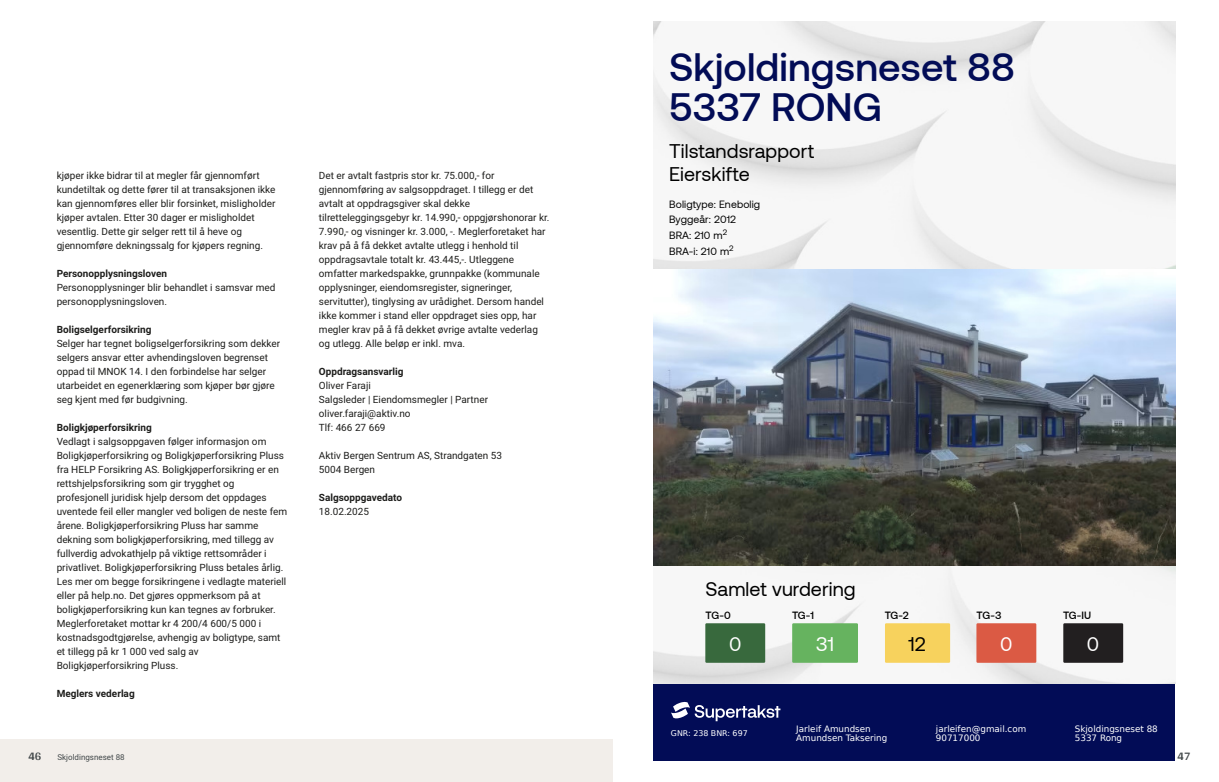
<style>
.page{position:relative;width:1219px;height:782px;background:#fff}
.page>*{position:absolute;margin:0;border:0;box-sizing:border-box;transform-origin:0 0}
.t1{font:500 39.5px/39.5px "Aeonik";letter-spacing:.005em;color:#020c56}
.t2{font:19.7px/23.7px "Aeonik";letter-spacing:.005em;color:#000}
.t3{font:19.7px "Aeonik";color:#fff}
.t4{font:700 12px "Arya";color:#414749}
.t5{font:10.5px/15.8px "Aeonik";letter-spacing:.01em;color:#000}
.t6{font:500 10.5px "Aeonik";letter-spacing:-.04em;color:#000}
.t7{font:10px/14px "Roboto Vitec";color:#1d1d1b}
.t8{font:700 10px "Roboto Vitec";color:#1d1d1b}
.t9{font:8.8px/9.7px "DejaVu Sans";color:#fff}
.t10{font:8px "Roboto Vitec";color:#414749}
.t11{font:7.9px "DejaVu Sans";color:#fff}
.t12{font:7.9px "Aeonik";color:#000}
</style>
<div class="page">
<div style="left:0;top:739px;width:612px;height:42px;background:#f2eeea"></div>
<div style="left:653px;top:684px;width:522px;height:76px;background:#020c56"></div>
<svg style="left:671px;top:701px;width:109px;height:20px"></svg>
<img style="left:653px;top:21px;width:522px;height:662px">
<div style="left:705px;top:623px;width:60px;height:39px;background:#38693d"></div>
<div style="left:792px;top:623px;width:66px;height:39px;background:#66b35f"></div>
<div style="left:885px;top:623px;width:65px;height:39px;background:#f7d25d"></div>
<div style="left:976px;top:623px;width:60px;height:39px;background:#db5a44"></div>
<div style="left:1063px;top:623px;width:60px;height:39px;background:#221f20"></div>
<img style="left:653px;top:269px;width:522px;height:296px">
<p class="t7" style="left:57px;top:167px;width:220px">kjøper ikke bidrar til at megler får gjennomført kundetiltak og dette fører til at transaksjonen ikke kan gjennomføres eller blir forsinket, misligholder kjøper avtalen. Etter 30 dager er misligholdet vesentlig. Dette gir selger rett til å heve og gjennomføre dekningssalg for kjøpers regning.</p>
<p class="t8" style="left:57px;top:266px;width:112px">Personopplysningsloven</p>
<p class="t7" style="left:57px;top:279px;width:220px">Personopplysninger blir behandlet i samsvar med personopplysningsloven.</p>
<p class="t8" style="left:57px;top:322px;width:96px">Boligselgerforsikring</p>
<p class="t7" style="left:57px;top:335px;width:225px">Selger har tegnet boligselgerforsikring som dekker selgers ansvar etter avhendingsloven begrenset oppad til MNOK 14. I den forbindelse har selger utarbeidet en egenerklæring som kjøper bør gjøre seg kjent med før budgivning.</p>
<p class="t8" style="left:57px;top:420px;width:97px">Boligkjøperforsikring</p>
<p class="t7" style="left:57px;top:433px;width:232px">Vedlagt i salgsoppgaven følger informasjon om Boligkjøperforsikring og Boligkjøperforsikring Pluss fra HELP Forsikring AS. Boligkjøperforsikring er en rettshjelpsforsikring som gir trygghet og profesjonell juridisk hjelp dersom det oppdages uventede feil eller mangler ved boligen de neste fem årene. Boligkjøperforsikring Pluss har samme dekning som boligkjøperforsikring, med tillegg av fullverdig advokathjelp på viktige rettsområder i privatlivet. Boligkjøperforsikring Pluss betales årlig.<br>Les mer om begge forsikringene i vedlagte materiell eller på help.no. Det gjøres oppmerksom på at boligkjøperforsikring kun kan tegnes av forbruker.<br>Meglerforetaket mottar kr 4 200/ 4 600/ 5 000 i kostnadsgodtgjørelse, avhengig av boligtype, samt et tillegg på kr 1 000 ved salg av Boligkjøperforsikring Pluss.</p>
<p class="t8" style="left:57px;top:686px;width:80px">Meglers vederlag</p>
<p class="t4" style="left:28px;top:749px;width:15px">46</p>
<p class="t10" style="left:57px;top:751px;width:69px">Skjoldingsneset 88</p>
<p class="t7" style="left:319px;top:167px;width:232px">Det er avtalt fastpris stor kr. 75.000,‑ for gjennomføring av salgsoppdraget. I tillegg er det avtalt at oppdragsgiver skal dekke tilretteleggingsgebyr kr. 14.990,‑ oppgjørshonorar kr.<br>7.990,‑ og visninger kr. 3.000, ‑. Meglerforetaket har krav på å få dekket avtalte utlegg i henhold til oppdragsavtale totalt kr. 43.445,‑. Utleggene omfatter markedspakke, grunnpakke (kommunale opplysninger, eiendomsregister, signeringer, servitutter), tinglysing av urådighet. Dersom handel ikke kommer i stand eller oppdraget sies opp, har megler krav på å få dekket øvrige avtalte vederlag og utlegg. Alle beløp er inkl. mva.</p>
<p class="t8" style="left:319px;top:364px;width:86px">Oppdragsansvarlig</p>
<p class="t7" style="left:319px;top:377px;width:171px">Oliver Faraji<br>Salgsleder | Eiendomsmegler | Partner oliver.faraji@aktiv.no<br>Tlf: 466 27 669</p>
<p class="t7" style="left:319px;top:447px;width:185px">Aktiv Bergen Sentrum AS, Strandgaten 53<br>5004 Bergen</p>
<p class="t8" style="left:319px;top:490px;width:85px">Salgsoppgavedato</p>
<p class="t7" style="left:319px;top:503px;width:52px">18.02.2025</p>
<h1 class="t1" style="left:669px;top:47px;width:347px">Skjoldingsneset 88<br>5337 RONG</h1>
<h2 class="t2" style="left:669px;top:139px;width:147px">Tilstandsrapport<br>Eierskifte</h2>
<p class="t5" style="left:669px;top:196px;width:93px">Boligtype: Enebolig<br>Byggeår: 2012<br>BRA: 210 m<br>BRA-i: 210 m</p>
<p class="t12" style="left:723px;top:228px;width:6px">2</p>
<p class="t12" style="left:729px;top:244px;width:6px">2</p>
<h2 class="t2" style="left:705px;top:576px;width:152px">Samlet vurdering</h2>
<p class="t6" style="left:705px;top:609px;width:27px">TG-0</p>
<h2 class="t3" style="left:729px;top:633px;width:14px">0</h2>
<p class="t6" style="left:792px;top:609px;width:23px">TG-1</p>
<h2 class="t3" style="left:816px;top:633px;width:20px">31</h2>
<p class="t6" style="left:885px;top:609px;width:26px">TG-2</p>
<h2 class="t2" style="left:908px;top:632px;width:19px">12</h2>
<p class="t6" style="left:976px;top:609px;width:26px">TG-3</p>
<h2 class="t3" style="left:1000px;top:633px;width:14px">0</h2>
<p class="t6" style="left:1063px;top:609px;width:30px">TG-IU</p>
<h2 class="t3" style="left:1087px;top:633px;width:14px">0</h2>
<p class="t11" style="left:671px;top:726px;width:78px">GNR: 238 BNR: 697</p>
<p class="t9" style="left:796px;top:723px;width:93px">Jarleif Amundsen<br>Amundsen Taksering</p>
<p class="t9" style="left:936px;top:723px;width:92px">jarleifen@gmail.com<br>90717000</p>
<p class="t9" style="left:1075px;top:723px;width:84px">Skjoldingsneset 88<br>5337 Rong</p>
<p class="t4" style="left:1177px;top:749px;width:15px">47</p>
</div>
